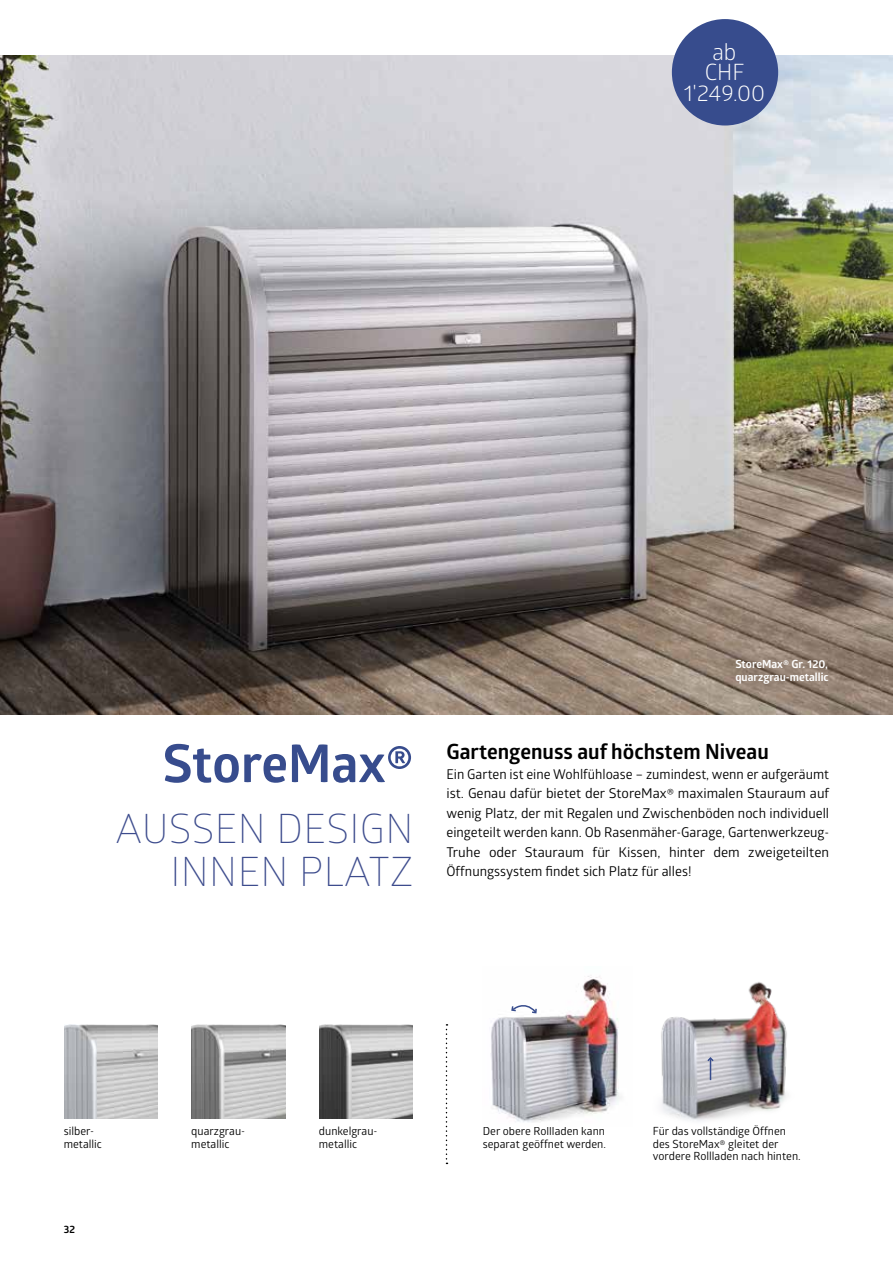
<style>
.page{position:relative;width:893px;height:1263px;background:#fff}
.page>*{position:absolute;margin:0;border:0;box-sizing:border-box;transform-origin:0 0}
.t1{font:700 52.5px "Glober";color:#374c8d}
.t2{font:300 40.5px/43.5px "Glober";letter-spacing:.01em;color:#3d4c8d;text-align:right}
.t3{font:22.5px/21px "Glober";color:#fff;text-align:center}
.t4{font:700 21px "Glober";color:#000}
.t5{font:13.5px/19.5px "Glober";color:#000;text-align:justify}
.t6{font:11.25px/12.8px "Glober";color:#000}
.t7{font:700 11.25px/12.8px "Glober";color:#fff}
.t8{font:700 10.5px "Glober";color:#000}
</style>
<div class="page">
<svg style="left:446px;top:1024px;width:1px;height:140px"></svg>
<div style="left:64px;top:1023px;width:96px;height:96px;background:#000;opacity:.28"></div>
<img style="left:64px;top:1025px;width:94px;height:93px">
<div style="left:191px;top:1023px;width:96px;height:96px;background:#000;opacity:.38"></div>
<img style="left:192px;top:1025px;width:93px;height:93px">
<div style="left:319px;top:1023px;width:96px;height:96px;background:#000;opacity:.4"></div>
<img style="left:0;top:55px;width:893px;height:659px">
<img style="left:491px;top:976px;width:130px;height:146px">
<img style="left:661px;top:982px;width:126px;height:139px">
<svg style="left:510px;top:1000px;width:28px;height:14px"></svg>
<svg style="left:706px;top:1056px;width:9px;height:24px"></svg>
<div style="left:672px;top:19px;width:106px;height:106px;background:#374c8d;border-radius:50%"></div>
<h3 class="t3" style="left:684px;top:40px;width:83px">ab<br>CHF<br>1'249.00</h3>
<h1 class="t1" style="left:163px;top:726px;width:253px">StoreMax®</h1>
<h2 class="t2" style="left:116px;top:805px;width:299px">AUSSEN DESIGN<br>INNEN PLATZ</h2>
<p class="t7" style="left:735px;top:657px;width:95px">StoreMax® Gr. 120, quarzgrau-metallic</p>
<h3 class="t4" style="left:446px;top:737px;width:324px">Gartengenuss auf höchstem Niveau</h3>
<p class="t5" style="left:446px;top:763px;width:384px">Ein Garten ist eine Wohlfühloase – zumindest, wenn er aufgeräumt ist. Genau dafür bietet der StoreMax® maximalen Stauraum auf wenig Platz, der mit Regalen und Zwischenböden noch individuell eingeteilt werden kann. Ob Rasenmäher-Garage, Gartenwerkzeug-Truhe oder Stauraum für Kissen, hinter dem zweigeteilten Öffnungssystem findet sich Platz für alles!</p>
<p class="t6" style="left:64px;top:1124px;width:40px">silber&shy;metallic</p>
<p class="t6" style="left:483px;top:1124px;width:125px">Der obere Rollladen kann separat geöffnet werden.</p>
<p class="t6" style="left:653px;top:1124px;width:149px">Für das vollständige Öffnen des StoreMax® gleitet der vordere Rollladen nach hinten.</p>
<p class="t6" style="left:319px;top:1124px;width:60px">dunkelgrau&shy;metallic</p>
<p class="t6" style="left:191px;top:1124px;width:55px">quarzgrau&shy;metallic</p>
<p class="t8" style="left:64px;top:1221px;width:13px">32</p>
</div>
